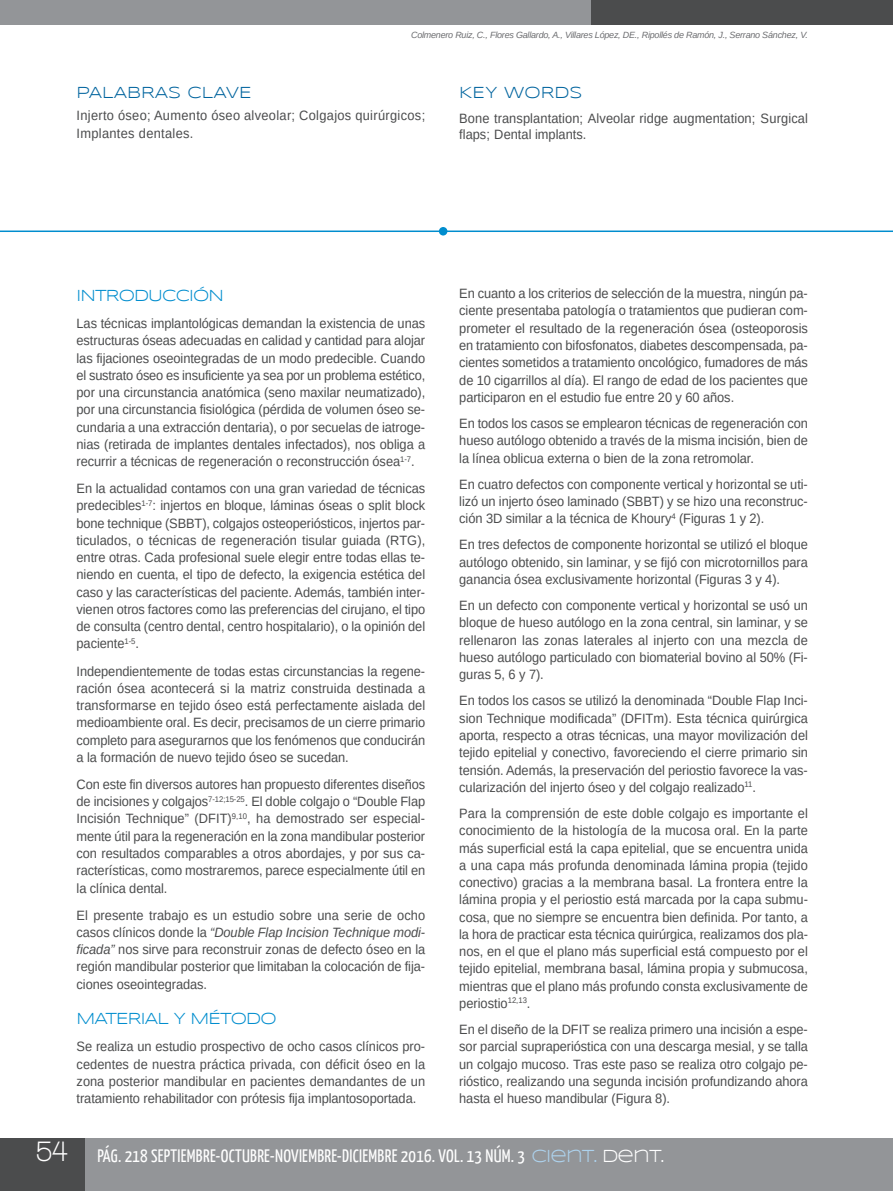
<style>
.page{position:relative;width:893px;height:1191px;background:#fff}
.page>*{position:absolute;margin:0;border:0;box-sizing:border-box;transform-origin:0 0}
.t1{font:18px "Yanone Kaffeesatz";letter-spacing:.015em;color:#fff}
.t2{font:16.5px "Syncopate";letter-spacing:-.05em;color:#008dce}
.t3{font:16.5px "Syncopate";color:#00649e}
.t4{font:13.5px/17.2px "Arimo";letter-spacing:-.005em;color:#4b4c4d;text-align:justify;scale:.95 1}
.t5{font:13.5px/18px "Arimo";letter-spacing:.025em;color:#4b4c4d;scale:.95 1}
.t6{font:italic 9px "Arimo";letter-spacing:-.025em;color:#6c6d70}
.s1{font-style:italic}
.s2{font-family:"Walkway";font-weight:700;font-size:30px}
.s3{font-family:"Syncopate";color:#add2ed}
.s4{font-family:"Syncopate"}
</style>
<div class="page">
<div style="left:0;top:1138px;width:893px;height:53px;background:#939598"></div>
<div style="left:0;top:0;width:599px;height:25px;background:#939598"></div>
<div style="left:591px;top:0;width:302px;height:25px;background:#4b4c4d"></div>
<div style="left:0;top:1138px;width:85px;height:53px;background:#4b4c4d"></div>
<hr style="left:0;top:230px;width:893px;height:2px;background:#008dce">
<div style="left:439px;top:227px;width:8px;height:8px;background:#008dce;border-radius:50%"></div>
<p class="t6" style="left:411px;top:30px;width:398px">Colmenero Ruiz, C., Flores Gallardo, A., Villares López, DE., Ripollés de Ramón, J., Serrano Sánchez, V.</p>
<p class="t3" style="left:77px;top:85px;width:177px">PALABRAS CLAVE</p>
<p class="t5" style="left:77px;top:106px;width:369px">Injerto óseo; Aumento óseo alveolar; Colgajos quirúrgicos;<br>Implantes dentales.</p>
<p class="t3" style="left:459px;top:85px;width:125px">KEY WORDS</p>
<p class="t4" style="left:459px;top:110px;width:369px;line-height:16.2px">Bone transplantation; Alveolar ridge augmentation; Surgical flaps; Dental implants.</p>
<p class="t2" style="left:77px;top:288px;width:149px">INTRODUCCIÓN</p>
<p class="t4" style="left:77px;top:315px;width:369px">Las técnicas implantológicas demandan la existencia de unas estructuras óseas adecuadas en calidad y cantidad para alojar las fijaciones oseointegradas de un modo predecible. Cuando el sustrato óseo es insuficiente ya sea por un problema estético, por una circunstancia anatómica (seno maxilar neumatizado), por una circunstancia fisiológica (pérdida de volumen óseo se&shy;cundaria a una extracción dentaria), o por secuelas de iatroge&shy;nias (retirada de implantes dentales infectados), nos obliga a recurrir a técnicas de regeneración o reconstrucción ósea<sup>1-7</sup>.</p>
<p class="t4" style="left:77px;top:480px;width:369px">En la actualidad contamos con una gran variedad de técnicas predecibles<sup>1-7</sup>: injertos en bloque, láminas óseas o split block bone technique (SBBT), colgajos osteoperiósticos, injertos par&shy;ticulados, o técnicas de regeneración tisular guiada (RTG), entre otras. Cada profesional suele elegir entre todas ellas te&shy;niendo en cuenta, el tipo de defecto, la exigencia estética del caso y las características del paciente. Además, también inter&shy;vienen otros factores como las preferencias del cirujano, el tipo de consulta (centro dental, centro hospitalario), o la opinión del paciente<sup>1-5</sup>.</p>
<p class="t4" style="left:77px;top:662px;width:369px">Independientemente de todas estas circunstancias la regene&shy;ración ósea acontecerá si la matriz construida destinada a transformarse en tejido óseo está perfectamente aislada del medioambiente oral. Es decir, precisamos de un cierre primario completo para asegurarnos que los fenómenos que conducirán a la formación de nuevo tejido óseo se sucedan.</p>
<p class="t4" style="left:77px;top:775px;width:369px">Con este fin diversos autores han propuesto diferentes diseños de incisiones y colgajos<sup>7-12;15-25</sup>. El doble colgajo o “Double Flap Incisión Technique” (DFIT)<sup>9,10</sup>, ha demostrado ser especial&shy;mente útil para la regeneración en la zona mandibular posterior con resultados comparables a otros abordajes, y por sus ca&shy;racterísticas, como mostraremos, parece especialmente útil en la clínica dental.</p>
<p class="t4" style="left:77px;top:906px;width:369px">El presente trabajo es un estudio sobre una serie de ocho casos clínicos donde la <span class="s1">“Double Flap Incision Technique modi&shy;ficada”</span> nos sirve para reconstruir zonas de defecto óseo en la región mandibular posterior que limitaban la colocación de fija&shy;ciones oseointegradas.</p>
<p class="t2" style="left:77px;top:1011px;width:202px">MATERIAL Y MÉTODO</p>
<p class="t4" style="left:77px;top:1038px;width:369px">Se realiza un estudio prospectivo de ocho casos clínicos pro&shy;cedentes de nuestra práctica privada, con déficit óseo en la zona posterior mandibular en pacientes demandantes de un tratamiento rehabilitador con prótesis fija implantosoportada.</p>
<p class="t4" style="left:459px;top:285px;width:369px">En cuanto a los criterios de selección de la muestra, ningún pa&shy;ciente presentaba patología o tratamientos que pudieran com&shy;prometer el resultado de la regeneración ósea (osteoporosis en tratamiento con bifosfonatos, diabetes descompensada, pa&shy;cientes sometidos a tratamiento oncológico, fumadores de más de 10 cigarrillos al día). El rango de edad de los pacientes que participaron en el estudio fue entre 20 y 60 años.</p>
<p class="t4" style="left:459px;top:415px;width:369px">En todos los casos se emplearon técnicas de regeneración con hueso autólogo obtenido a través de la misma incisión, bien de la línea oblicua externa o bien de la zona retromolar.</p>
<p class="t4" style="left:459px;top:475px;width:368px">En cuatro defectos con componente vertical y horizontal se uti&shy;lizó un injerto óseo laminado (SBBT) y se hizo una reconstruc&shy;ción 3D similar a la técnica de Khoury<sup>4</sup> (Figuras 1 y 2).</p>
<p class="t4" style="left:459px;top:536px;width:369px">En tres defectos de componente horizontal se utilizó el bloque autólogo obtenido, sin laminar, y se fijó con microtornillos para ganancia ósea exclusivamente horizontal (Figuras 3 y 4).</p>
<p class="t4" style="left:459px;top:597px;width:369px">En un defecto con componente vertical y horizontal se usó un bloque de hueso autólogo en la zona central, sin laminar, y se rellenaron las zonas laterales al injerto con una mezcla de hueso autólogo particulado con biomaterial bovino al 50% (Fi&shy;guras 5, 6 y 7).</p>
<p class="t4" style="left:459px;top:692px;width:369px">En todos los casos se utilizó la denominada “Double Flap Inci&shy;sion Technique modificada” (DFITm). Esta técnica quirúrgica aporta, respecto a otras técnicas, una mayor movilización del tejido epitelial y conectivo, favoreciendo el cierre primario sin tensión. Además, la preservación del periostio favorece la vas&shy;cularización del injerto óseo y del colgajo realizado<sup>11</sup>.</p>
<p class="t4" style="left:459px;top:804px;width:369px">Para la comprensión de este doble colgajo es importante el conocimiento de la histología de la mucosa oral. En la parte más superficial está la capa epitelial, que se encuentra unida a una capa más profunda denominada lámina propia (tejido conectivo) gracias a la membrana basal. La frontera entre la lámina propia y el periostio está marcada por la capa submu&shy;cosa, que no siempre se encuentra bien definida. Por tanto, a la hora de practicar esta técnica quirúrgica, realizamos dos pla&shy;nos, en el que el plano más superficial está compuesto por el tejido epitelial, membrana basal, lámina propia y submucosa, mientras que el plano más profundo consta exclusivamente de periostio<sup>12,13</sup>.</p>
<p class="t4" style="left:459px;top:1020px;width:369px">En el diseño de la DFIT se realiza primero una incisión a espe&shy;sor parcial supraperióstica con una descarga mesial, y se talla un colgajo mucoso. Tras este paso se realiza otro colgajo pe&shy;rióstico, realizando una segunda incisión profundizando ahora hasta el hueso mandibular (Figura 8).</p>
<h1 class="t1" style="left:37px;top:1144px;width:629px"><span class="s2">54</span> PÁG. 218 SEPTIEMBRE-OCTUBRE-NOVIEMBRE-DICIEMBRE 2016. VOL. 13 NÚM. 3 <span class="s3">CIENT.</span> <span class="s4">DENT.</span></h1>
</div>
